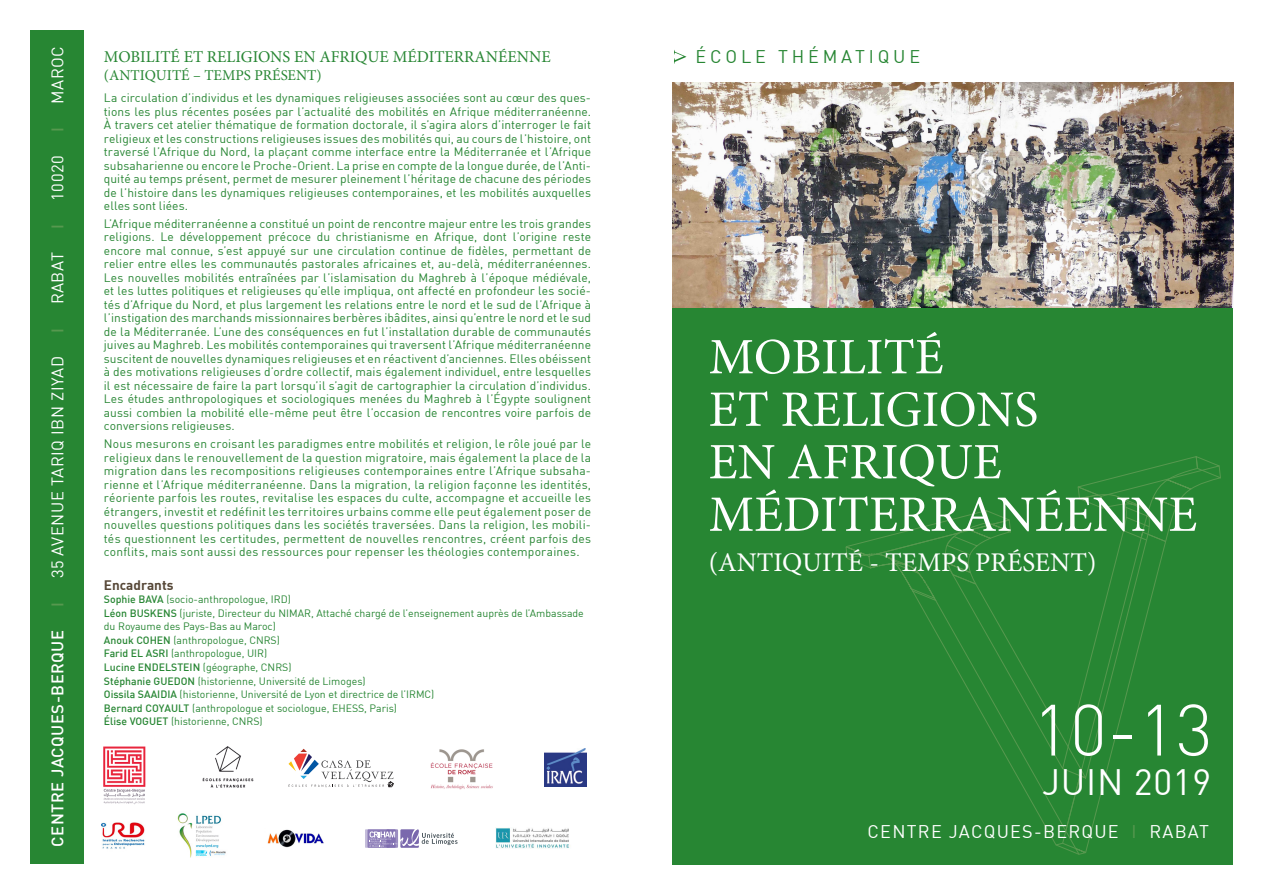
<style>
.page{position:relative;width:1263px;height:893px;background:#fff}
.page>*{position:absolute;margin:0;border:0;box-sizing:border-box;transform-origin:0 0}
.Fecha{font:300 71.4px "DIN";color:#fff}
.t1{font:51px/52.5px "Minion Pro";color:#fff}
.Fecha-2{font:36px "DIN";letter-spacing:.02em;color:#fff}
.t2{font:27px "Minion Pro";color:#fff}
.Fecha-3{font:18px "DIN";letter-spacing:.07em;color:#fff}
.Encabezamiento{font:18px "DIN";letter-spacing:.215em;color:#278633}
.t3{font:16.5px "Minion Pro";color:#278633}
.Fecha-4{font:16.5px "DIN";letter-spacing:.03em;color:#fff}
.Fecha-5{font:500 16.5px "DIN";letter-spacing:.03em;color:#fff}
.Fecha-6{font:500 16.5px "DIN";color:#57984f}
.t4{font:15px "Minion Pro";color:#278633}
.t5{font:700 13.5px "DIN";color:#564737}
.Apertura{font:12px/13.5px "DIN";letter-spacing:.01em;color:#278633;text-align:justify}
.t6{font:10.5px/13.5px "DIN";color:#278633}
.t7{font:500 10.5px "DIN";color:#278633}
.s1{font-weight:500}
.s2{font-weight:400}
.s3{color:#57984f}
</style>
<div class="page">
<img style="left:672px;top:82px;width:561px;height:226px">
<div style="left:672px;top:308px;width:561px;height:557px;background:#278633"></div>
<svg style="left:1080px;top:585px;width:75px;height:270px"></svg>
<svg style="left:1058px;top:699px;width:22px;height:156px"></svg>
<svg style="left:909px;top:585px;width:157px;height:261px"></svg>
<svg style="left:845px;top:456px;width:376px;height:129px"></svg>
<div style="left:30px;top:30px;width:53px;height:833px;background:#278633"></div>
<svg style="left:674px;top:50px;width:12px;height:14px"></svg>
<svg style="left:288px;top:749px;width:105px;height:38px"></svg>
<img style="left:202px;top:746px;width:52px;height:42px">
<img style="left:103px;top:746px;width:43px;height:58px">
<img style="left:545px;top:748px;width:41px;height:38px">
<img style="left:102px;top:822px;width:43px;height:27px">
<svg style="left:365px;top:829px;width:25px;height:19px"></svg>
<svg style="left:369px;top:829px;width:89px;height:19px"></svg>
<img style="left:495px;top:827px;width:74px;height:22px">
<img style="left:267px;top:829px;width:57px;height:19px">
<img style="left:177px;top:813px;width:49px;height:45px">
<img style="left:430px;top:749px;width:63px;height:41px">
<p class="Fecha-4" style="left:47px;top:104px;width:59px;rotate:-90deg">MAROC</p>
<p class="Fecha-6" style="left:47px;top:132px;width:6px;rotate:-90deg">I</p>
<p class="Fecha-4" style="left:47px;top:201px;width:47px;rotate:-90deg">10020</p>
<p class="Fecha-6" style="left:47px;top:229px;width:6px;rotate:-90deg">I</p>
<p class="Fecha-4" style="left:47px;top:304px;width:54px;rotate:-90deg">RABAT</p>
<p class="Fecha-6" style="left:47px;top:333px;width:6px;rotate:-90deg">I</p>
<p class="Fecha-4" style="left:47px;top:578px;width:224px;rotate:-90deg">35 AVENUE TARIQ IBN ZIYAD</p>
<p class="Fecha-6" style="left:47px;top:607px;width:6px;rotate:-90deg">I</p>
<p class="Fecha-5" style="left:47px;top:847px;width:218px;rotate:-90deg">CENTRE JACQUES-BERQUE</p>
<p class="t3" style="left:104px;top:45px;width:448px">MOBILITÉ ET RELIGIONS EN AFRIQUE MÉDITERRANÉENNE</p>
<p class="t4" style="left:104px;top:65px;width:219px">(ANTIQUITÉ – TEMPS PRÉSENT)</p>
<p class="Apertura" style="left:104px;top:91px;width:489px">La circulation d’individus et les dynamiques religieuses associées sont au cœur des ques&shy;tions les plus récentes posées par l’actualité des mobilités en Afrique méditerranéenne.<br>À travers cet atelier thématique de formation doctorale, il s’agira alors d’interroger le fait religieux et les constructions religieuses issues des mobilités qui, au cours de l’histoire, ont traversé l’Afrique du Nord, la plaçant comme interface entre la Méditerranée et l’Afrique subsaharienne ou encore le Proche-Orient. La prise en compte de la longue durée, de l’Anti&shy;quité au temps présent, permet de mesurer pleinement l’héritage de chacune des périodes de l’histoire dans les dynamiques religieuses contemporaines, et les mobilités auxquelles elles sont liées.</p>
<p class="Apertura" style="left:104px;top:217px;width:489px">L’Afrique méditerranéenne a constitué un point de rencontre majeur entre les trois grandes religions. Le développement précoce du christianisme en Afrique, dont l’origine reste encore mal connue, s’est appuyé sur une circulation continue de fidèles, permettant de relier entre elles les communautés pastorales africaines et, au-delà, méditerranéennes.<br>Les nouvelles mobilités entraînées par l’islamisation du Maghreb à l’époque médiévale, et les luttes politiques et religieuses qu’elle impliqua, ont affecté en profondeur les socié&shy;tés d’Afrique du Nord, et plus largement les relations entre le nord et le sud de l’Afrique à l’instigation des marchands missionnaires berbères ibâdites, ainsi qu’entre le nord et le sud de la Méditerranée. L’une des conséquences en fut l’installation durable de communautés juives au Maghreb. Les mobilités contemporaines qui traversent l’Afrique méditerranéenne suscitent de nouvelles dynamiques religieuses et en réactivent d’anciennes. Elles obéissent à des motivations religieuses d’ordre collectif, mais également individuel, entre lesquelles il est nécessaire de faire la part lorsqu’il s’agit de cartographier la circulation d’individus.<br>Les études anthropologiques et sociologiques menées du Maghreb à l’Égypte soulignent aussi combien la mobilité elle-même peut être l’occasion de rencontres voire parfois de conversions religieuses.</p>
<p class="Apertura" style="left:104px;top:437px;width:489px">Nous mesurons en croisant les paradigmes entre mobilités et religion, le rôle joué par le religieux dans le renouvellement de la question migratoire, mais également la place de la migration dans les recompositions religieuses contemporaines entre l’Afrique subsaha&shy;rienne et l’Afrique méditerranéenne. Dans la migration, la religion façonne les identités, réoriente parfois les routes, revitalise les espaces du culte, accompagne et accueille les étrangers, investit et redéfinit les territoires urbains comme elle peut également poser de nouvelles questions politiques dans les sociétés traversées. Dans la religion, les mobili&shy;tés questionnent les certitudes, permettent de nouvelles rencontres, créent parfois des conflits, mais sont aussi des ressources pour repenser les théologies contemporaines.</p>
<p class="t5" style="left:104px;top:576px;width:71px">Encadrants</p>
<p class="t6" style="left:104px;top:593px;width:188px"><span class="s1">Sophie BAVA</span> (socio-anthropologue, IRD)</p>
<p class="t6" style="left:104px;top:606px;width:481px"><span class="s1">Léon BUSKENS</span> (juriste, Directeur du NIMAR, Attaché chargé de l’enseignement auprès de l’Ambassade du Royaume des Pays-Bas au Maroc)</p>
<p class="t6" style="left:104px;top:633px;width:178px"><span class="s1">Anouk COHEN</span> (anthropologue, CNRS)</p>
<p class="t6" style="left:104px;top:647px;width:165px"><span class="s1">Farid EL ASRI</span> (anthropologue, UIR)</p>
<p class="t7" style="left:104px;top:660px;width:189px">Lucine ENDELSTEIN <span class="s2">(géographe, CNRS)</span></p>
<p class="t6" style="left:104px;top:674px;width:263px"><span class="s1">Stéphanie GUEDON</span> (historienne, Université de Limoges)</p>
<p class="t6" style="left:104px;top:687px;width:332px"><span class="s1">Oissila SAAIDIA</span> (historienne, Université de Lyon et directrice de l’IRMC)</p>
<p class="t6" style="left:104px;top:701px;width:295px"><span class="s1">Bernard COYAULT</span> (anthropologue et sociologue, EHESS, Paris)</p>
<p class="t6" style="left:104px;top:714px;width:160px"><span class="s1">Élise VOGUET</span> (historienne, CNRS)</p>
<p class="Encabezamiento" style="left:695px;top:46px;width:226px">ÉCOLE THÉMATIQUE</p>
<p class="t1" style="left:709px;top:331px;width:490px">MOBILITÉ<br>ET RELIGIONS<br>EN AFRIQUE<br>MÉDITERRANÉENNE</p>
<p class="t2" style="left:709px;top:545px;width:389px">(ANTIQUITÉ - TEMPS PRÉSENT)</p>
<p class="Fecha" style="left:1033px;top:686px;width:181px">10-13</p>
<p class="Fecha-2" style="left:1042px;top:760px;width:171px">JUIN 2019</p>
<p class="Fecha-3" style="left:867px;top:820px;width:343px">CENTRE JACQUES-BERQUE <span class="s3">I</span> RABAT</p>
</div>
